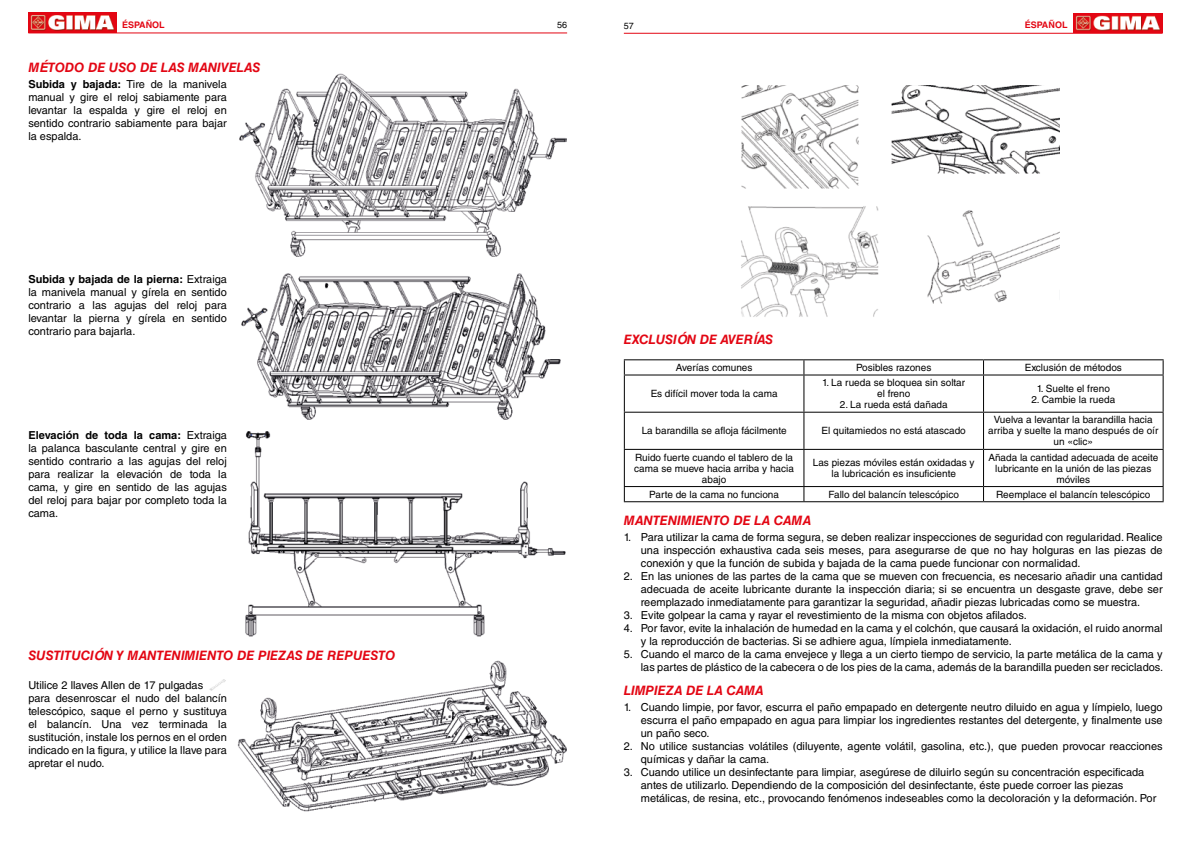
<style>
.page{position:relative;width:1191px;height:842px;background:#fff}
.page>*{position:absolute;margin:0;border:0;box-sizing:border-box;transform-origin:0 0}
.t1{font:italic 700 13px "Helvetica LT Std";color:#e30613}
.t2{font:11px/13px "Helvetica LT Std";color:#000;text-align:justify}
.t3{font:10px/11px "Helvetica LT Std";color:#000;text-align:center}
.t4{font:700 9px "Helvetica LT Std";color:#e30613}
.t5{font:9px "Helvetica LT Std";color:#000}
.s1{font-weight:700}
</style>
<div class="page">
<hr style="left:28px;top:32px;width:539px;height:1px;background:#e30613">
<img style="left:28px;top:13px;width:88px;height:19px">
<hr style="left:624px;top:33px;width:538px;height:1px;background:#e30613">
<img style="left:1073px;top:13px;width:89px;height:20px">
<img style="left:239px;top:73px;width:327px;height:183px">
<img style="left:245px;top:431px;width:321px;height:206px">
<img style="left:209px;top:679px;width:17px;height:12px">
<img style="left:241px;top:273px;width:320px;height:147px">
<img style="left:237px;top:660px;width:329px;height:151px">
<img style="left:741px;top:86px;width:318px;height:231px">
<hr style="left:624px;top:359px;width:180px;height:1px;background:#000">
<svg style="left:624px;top:360px;width:1px;height:14px"></svg>
<hr style="left:804px;top:359px;width:179px;height:1px;background:#000">
<svg style="left:803px;top:360px;width:1px;height:14px"></svg>
<hr style="left:983px;top:359px;width:180px;height:1px;background:#000">
<svg style="left:983px;top:360px;width:1px;height:14px"></svg>
<svg style="left:1162px;top:360px;width:1px;height:14px"></svg>
<hr style="left:624px;top:374px;width:180px;height:1px;background:#000">
<hr style="left:624px;top:375px;width:1px;height:37px;background:#000">
<hr style="left:804px;top:374px;width:179px;height:1px;background:#000">
<hr style="left:803px;top:375px;width:1px;height:37px;background:#000">
<hr style="left:983px;top:374px;width:180px;height:1px;background:#000">
<hr style="left:983px;top:375px;width:1px;height:37px;background:#000">
<hr style="left:1162px;top:375px;width:1px;height:37px;background:#000">
<hr style="left:624px;top:412px;width:180px;height:1px;background:#000">
<hr style="left:624px;top:413px;width:1px;height:36px;background:#000">
<hr style="left:804px;top:412px;width:179px;height:1px;background:#000">
<hr style="left:803px;top:413px;width:1px;height:36px;background:#000">
<hr style="left:983px;top:412px;width:180px;height:1px;background:#000">
<hr style="left:983px;top:413px;width:1px;height:36px;background:#000">
<hr style="left:1162px;top:413px;width:1px;height:36px;background:#000">
<hr style="left:624px;top:449px;width:180px;height:1px;background:#000">
<hr style="left:624px;top:450px;width:1px;height:36px;background:#000">
<hr style="left:804px;top:449px;width:179px;height:1px;background:#000">
<hr style="left:803px;top:450px;width:1px;height:36px;background:#000">
<hr style="left:983px;top:449px;width:180px;height:1px;background:#000">
<hr style="left:983px;top:450px;width:1px;height:36px;background:#000">
<hr style="left:1162px;top:450px;width:1px;height:36px;background:#000">
<hr style="left:624px;top:486px;width:180px;height:1px;background:#000">
<svg style="left:624px;top:487px;width:1px;height:14px"></svg>
<hr style="left:804px;top:486px;width:179px;height:1px;background:#000">
<svg style="left:803px;top:487px;width:1px;height:14px"></svg>
<hr style="left:983px;top:486px;width:180px;height:1px;background:#000">
<svg style="left:983px;top:487px;width:1px;height:14px"></svg>
<svg style="left:1162px;top:487px;width:1px;height:14px"></svg>
<hr style="left:624px;top:501px;width:180px;height:1px;background:#000">
<hr style="left:804px;top:501px;width:179px;height:1px;background:#000">
<hr style="left:983px;top:501px;width:180px;height:1px;background:#000">
<p class="t4" style="left:122px;top:19px;width:44px">ÉSPAÑOL</p>
<p class="t5" style="left:557px;top:20px;width:12px">56</p>
<p class="t5" style="left:624px;top:20px;width:12px">57</p>
<p class="t4" style="left:1024px;top:19px;width:44px">ÉSPAÑOL</p>
<p class="t1" style="left:28px;top:59px;width:233px">MÉTODO DE USO DE LAS MANIVELAS</p>
<p class="t2" style="left:28px;top:77px;width:200px"><span class="s1">Subida y bajada:</span> Tire de la manivela manual y gire el reloj sabiamente para levantar la espalda y gire el reloj en sentido contrario sabiamente para bajar la espalda.</p>
<p class="t2" style="left:28px;top:273px;width:200px"><span class="s1">Subida y bajada de la pierna:</span> Extraiga la manivela manual y gírela en sentido contrario a las agujas del reloj para levantar la pierna y gírela en sentido contrario para bajarla.</p>
<p class="t2" style="left:28px;top:429px;width:200px"><span class="s1">Elevación de toda la cama:</span> Extraiga la palanca basculante central y gire en sentido contrario a las agujas del reloj para realizar la elevación de toda la cama, y gire en sentido de las agujas del reloj para bajar por completo toda la cama.</p>
<p class="t1" style="left:28px;top:648px;width:368px">SUSTITUCIÓN Y MANTENIMIENTO DE PIEZAS DE REPUESTO</p>
<p class="t2" style="left:28px;top:678px;width:200px;text-align:left">Utilice 2 llaves Allen de 17 pulgadas para desenroscar el nudo del balancín telescópico, saque el perno y sustituya el balancín. Una vez terminada la sustitución, instale los pernos en el orden indicado en la figura, y utilice la llave para apretar el nudo.</p>
<p class="t1" style="left:624px;top:331px;width:151px">EXCLUSIÓN DE AVERÍAS</p>
<p class="t3" style="left:676px;top:362px;width:78px">Averías comunes</p>
<p class="t3" style="left:856px;top:362px;width:77px">Posibles razones</p>
<p class="t3" style="left:1024px;top:362px;width:99px">Exclusión de métodos</p>
<p class="t3" style="left:650px;top:388px;width:128px">Es difícil mover toda la cama</p>
<p class="t3" style="left:822px;top:377px;width:144px">1. La rueda se bloquea sin soltar el freno</p>
<p class="t3" style="left:839px;top:399px;width:109px">2. La rueda está dañada</p>
<p class="t3" style="left:1036px;top:383px;width:75px">1. Suelte el freno</p>
<p class="t3" style="left:1031px;top:394px;width:85px">2. Cambie la rueda</p>
<p class="t3" style="left:641px;top:425px;width:146px">La barandilla se afloja fácilmente</p>
<p class="t3" style="left:821px;top:425px;width:146px">El quitamiedos no está atascado</p>
<p class="t3" style="left:988px;top:414px;width:172px">Vuelva a levantar la barandilla hacia arriba y suelte la mano después de oír un «clic»</p>
<p class="t3" style="left:634px;top:451px;width:161px">Ruido fuerte cuando el tablero de la cama se mueve hacia arriba y hacia abajo</p>
<p class="t3" style="left:813px;top:457px;width:163px">Las piezas móviles están oxidadas y la lubricación es insuficiente</p>
<p class="t3" style="left:988px;top:451px;width:171px">Añada la cantidad adecuada de aceite lubricante en la unión de las piezas móviles</p>
<p class="t3" style="left:649px;top:489px;width:131px">Parte de la cama no funciona</p>
<p class="t3" style="left:828px;top:489px;width:132px">Fallo del balancín telescópico</p>
<p class="t3" style="left:996px;top:489px;width:156px">Reemplace el balancín telescópico</p>
<p class="t1" style="left:624px;top:513px;width:189px">MANTENIMIENTO DE LA CAMA</p>
<p class="t2" style="left:641px;top:531px;width:523px;text-indent:-17px">1. Para utilizar la cama de forma segura, se deben realizar inspecciones de seguridad con regularidad. Realice una inspección exhaustiva cada seis meses, para asegurarse de que no hay holguras en las piezas de conexión y que la función de subida y bajada de la cama puede funcionar con normalidad.</p>
<p class="t2" style="left:641px;top:570px;width:523px;text-indent:-17px">2. En las uniones de las partes de la cama que se mueven con frecuencia, es necesario añadir una cantidad adecuada de aceite lubricante durante la inspección diaria; si se encuentra un desgaste grave, debe ser reemplazado inmediatamente para garantizar la seguridad, añadir piezas lubricadas como se muestra.</p>
<p class="t2" style="left:624px;top:609px;width:404px">3. Evite golpear la cama y rayar el revestimiento de la misma con objetos afilados.</p>
<p class="t2" style="left:641px;top:622px;width:523px;text-indent:-17px">4. Por favor, evite la inhalación de humedad en la cama y el colchón, que causará la oxidación, el ruido anormal y la reproducción de bacterias. Si se adhiere agua, límpiela inmediatamente.</p>
<p class="t2" style="left:624px;top:648px;width:541px;text-align:right">5. Cuando el marco de la cama envejece y llega a un cierto tiempo de servicio, la parte metálica de la cama y las partes de plástico de la cabecera o de los pies de la cama, además de la barandilla pueden ser reciclados.</p>
<p class="t1" style="left:624px;top:683px;width:141px">LIMPIEZA DE LA CAMA</p>
<p class="t2" style="left:641px;top:701px;width:523px;text-indent:-17px">1. Cuando limpie, por favor, escurra el paño empapado en detergente neutro diluido en agua y límpielo, luego escurra el paño empapado en agua para limpiar los ingredientes restantes del detergente, y finalmente use un paño seco.</p>
<p class="t2" style="left:641px;top:740px;width:523px;text-indent:-17px">2. No utilice sustancias volátiles (diluyente, agente volátil, gasolina, etc.), que pueden provocar reacciones químicas y dañar la cama.</p>
<p class="t2" style="left:641px;top:766px;width:517px;text-align:left;text-indent:-17px">3. Cuando utilice un desinfectante para limpiar, asegúrese de diluirlo según su concentración especificada antes de utilizarlo. Dependiendo de la composición del desinfectante, éste puede corroer las piezas metálicas, de resina, etc., provocando fenómenos indeseables como la decoloración y la deformación. Por</p>
</div>
